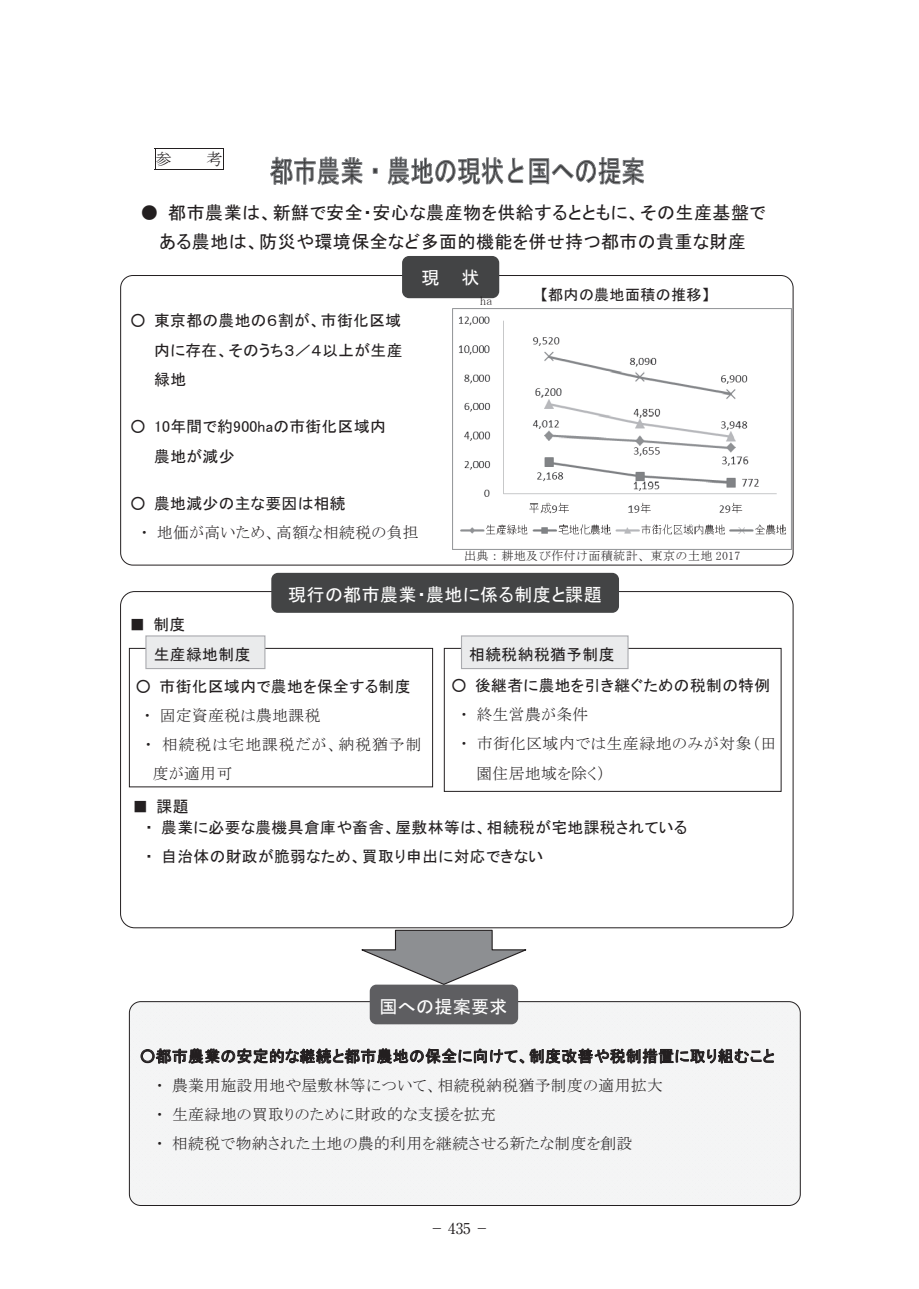
<style>
.page{position:relative;width:919px;height:1289px;background:#fff}
.page>*{position:absolute;margin:0;border:0;box-sizing:border-box;transform-origin:0 0}
.t1{font:18px/29.2px "MS P Gothic";letter-spacing:.025em;color:#231f20;text-align:center}
.t2{font:18px "MS P Gothic";letter-spacing:.025em;color:#fff}
.t3{font:16.5px "MS Mincho";color:#231f20}
.t4{font:15.75px/29.2px "MS P Gothic";letter-spacing:.025em;color:#231f20}
.t5{font:15.75px/29.2px "MS P Mincho";letter-spacing:.03em;color:#231f20}
.t6{font:15.75px "MS P Mincho";letter-spacing:.065em;color:#231f20}
.t7{font:15px "MS P Gothic";letter-spacing:.025em;color:#231f20}
.t8{font:15px "Ryumin Pro";color:#231f20}
.t9{font:12px "MS Mincho";letter-spacing:.04em;color:#231f20}
</style>
<div class="page">
<hr style="left:155px;top:148px;width:69px;height:1px;background:#231f20">
<svg style="left:155px;top:149px;width:1px;height:20px"></svg>
<hr style="left:155px;top:169px;width:69px;height:1px;background:#231f20">
<svg style="left:223px;top:149px;width:1px;height:20px"></svg>
<div style="left:444px;top:648px;width:337px;height:143px;border:1px solid #231f20"></div>
<div style="left:461px;top:636px;width:167px;height:32px;background:#eaebec"></div>
<div style="left:461px;top:635px;width:167px;height:34px;border:1px solid #aaabaf"></div>
<div style="left:129px;top:648px;width:304px;height:139px;border:1px solid #231f20"></div>
<div style="left:146px;top:636px;width:119px;height:32px;background:#eaebec"></div>
<div style="left:145px;top:635px;width:120px;height:34px;border:1px solid #aaabaf"></div>
<div style="left:271px;top:573px;width:348px;height:40px;background:#434445;border-radius:7px"></div>
<div style="left:129px;top:1001px;width:671px;height:204px;background:#f4f5f5"></div>
<div style="left:129px;top:1001px;width:671px;height:204px;border:1px solid #231f20;border-radius:11px"></div>
<div style="left:370px;top:984px;width:148px;height:40px;background:#5e5e61;border-radius:7px"></div>
<svg style="left:270px;top:157px;width:92px;height:28px"></svg>
<svg style="left:373px;top:168px;width:4px;height:5px"></svg>
<svg style="left:387px;top:157px;width:136px;height:28px"></svg>
<svg style="left:529px;top:157px;width:115px;height:28px"></svg>
<div style="left:402px;top:256px;width:97px;height:42px;background:#434445;border-radius:7px"></div>
<svg style="left:141px;top:1048px;width:633px;height:28px"></svg>
<svg style="left:361px;top:929px;width:166px;height:56px"></svg>
<img style="left:452px;top:309px;width:339px;height:240px">
<p class="t3" style="left:155px;top:151px;width:18px">参</p>
<p class="t3" style="left:206px;top:151px;width:18px">考</p>
<p class="t1" style="left:141px;top:197px;width:626px">● 都市農業は、新鮮で安全・安心な農産物を供給するとともに、その生産基盤である農地は、防災や環境保全など多面的機能を併せ持つ都市の貴重な財産</p>
<p class="t2" style="left:421px;top:269px;width:59px">現 状</p>
<p class="t4" style="left:154px;top:306px;width:250px;text-align:justify;text-indent:-24px">○ 東京都の農地の６割が、市街化区域内に存在、そのうち３／４以上が生産緑地</p>
<p class="t4" style="left:154px;top:412px;width:233px;text-indent:-24px">○ 10年間で約900haの市街化区域内農地が減少</p>
<p class="t4" style="left:130px;top:488px;width:217px">○ 農地減少の主な要因は相続</p>
<p class="t5" style="left:141px;top:518px;width:279px">・地価が高いため、高額な相続税の負担</p>
<p class="t9" style="left:480px;top:295px;width:14px">ha</p>
<p class="t7" style="left:540px;top:287px;width:170px">【都内の農地面積の推移】</p>
<p class="t9" style="left:464px;top:549px;width:278px">出典：耕地及び作付け面積統計、東京の土地 2017</p>
<p class="t4" style="left:129px;top:609px;width:57px">■ 制度</p>
<p class="t2" style="left:288px;top:585px;width:315px">現行の都市農業・農地に係る制度と課題</p>
<p class="t4" style="left:154px;top:639px;width:98px">生産緑地制度</p>
<p class="t4" style="left:469px;top:639px;width:147px">相続税納税猶予制度</p>
<p class="t4" style="left:135px;top:671px;width:276px">○ 市街化区域内で農地を保全する制度</p>
<p class="t5" style="left:143px;top:700px;width:178px">・固定資産税は農地課税</p>
<p class="t6" style="left:145px;top:736px;width:278px">・ 相続税は宅地課税だが、納税猶予制</p>
<p class="t5" style="left:153px;top:759px;width:81px">度が適用可</p>
<p class="t4" style="left:145px;top:795px;width:544px;line-height:21px;text-indent:-12px">■ 課題<br>・農業に必要な農機具倉庫や畜舎、屋敷林等は、相続税が宅地課税されている</p>
<p class="t4" style="left:145px;top:841px;width:400px">・自治体の財政が脆弱なため、買取り申出に対応できない</p>
<p class="t4" style="left:451px;top:670px;width:320px">○ 後継者に農地を引き継ぐための税制の特例</p>
<p class="t5" style="left:460px;top:699px;width:129px">・終生営農が条件</p>
<p class="t5" style="left:460px;top:729px;width:317px">・市街化区域内では生産緑地のみが対象（田</p>
<p class="t5" style="left:476px;top:758px;width:130px">園住居地域を除く）</p>
<p class="t2" style="left:379px;top:997px;width:130px">国への提案要求</p>
<p class="t4" style="left:140px;top:1041px;width:636px">○都市農業の安定的な継続と都市農地の保全に向けて、制度改善や税制措置に取り組むこと</p>
<p class="t5" style="left:156px;top:1070px;width:508px">・農業用施設用地や屋敷林等について、相続税納税猶予制度の適用拡大・生産緑地の買取りのために財政的な支援を拡充<br>・相続税で物納された土地の農的利用を継続させる新たな制度を創設</p>
<p class="t8" style="left:429px;top:1216px;width:61px">－ 435 －</p>
</div>
